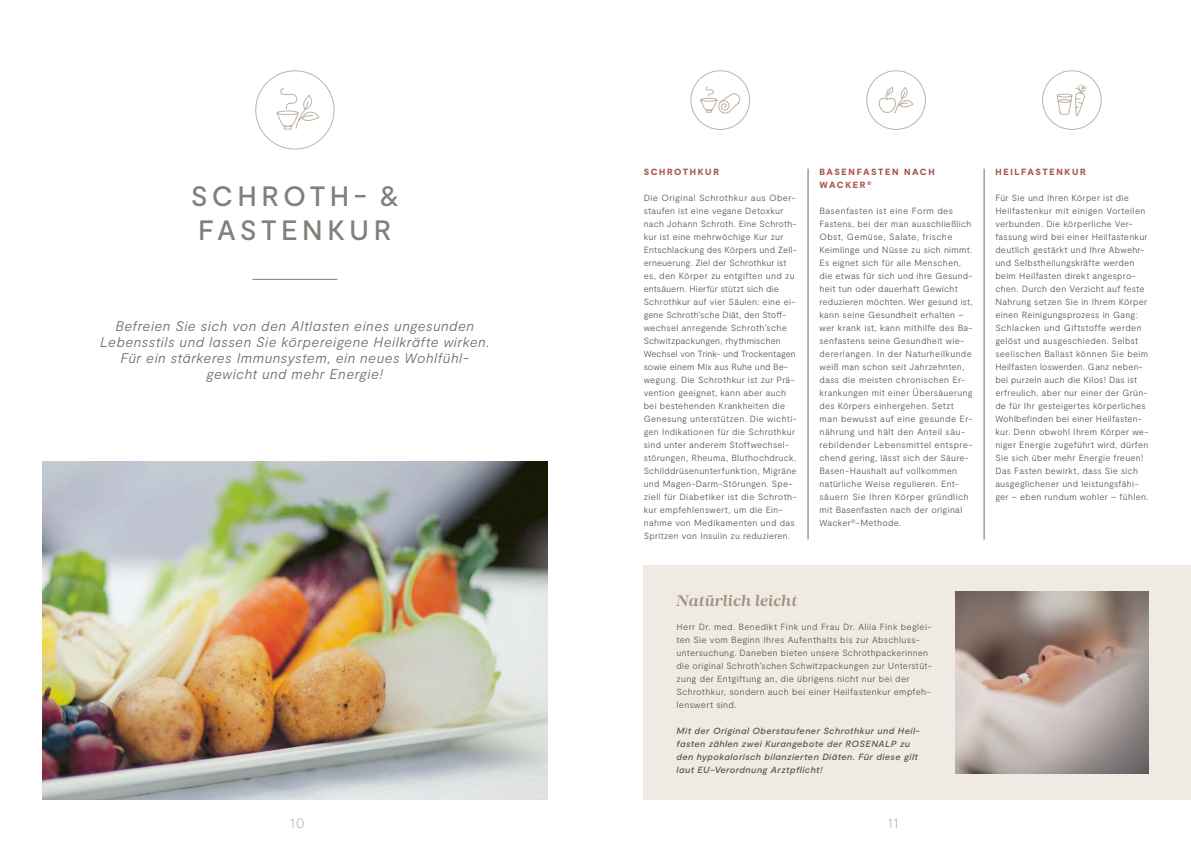
<style>
.page{position:relative;width:1191px;height:842px;background:#fff}
.page>*{position:absolute;margin:0;border:0;box-sizing:border-box;transform-origin:0 0}
.t1{font:500 28px/34px "Moderat";letter-spacing:.145em;color:#81807a}
.t2{font:15px "B Minds Two It";color:#a38f79}
.t3{font:italic 300 14px/16px "Moderat";letter-spacing:.03em;color:#6c6a63;text-align:center}
.t4{font:100 14px "Proxima Nova A";color:#81807a}
.t5{font:300 9px/13px "Moderat";letter-spacing:.035em;color:#57544b}
.t6{font:italic 500 9px/13px "Moderat";letter-spacing:.045em;color:#57544b}
.t7{font:900 9px/13px "Moderat";letter-spacing:.17em;color:#a65652}
</style>
<div class="page">
<img style="left:43px;top:461px;width:504px;height:338px">
<div style="left:643px;top:565px;width:548px;height:234px;background:#efeae3"></div>
<img style="left:955px;top:591px;width:193px;height:182px">
<div style="left:255px;top:71px;width:79px;height:78px;border:1px solid #bdb3a6;border-radius:50%"></div>
<svg style="left:277px;top:88px;width:42px;height:41px"></svg>
<div style="left:866px;top:70px;width:59px;height:60px;border:1px solid #bdb3a6;border-radius:50%"></div>
<svg style="left:878px;top:87px;width:35px;height:27px"></svg>
<div style="left:690px;top:70px;width:60px;height:60px;border:1px solid #bdb3a6;border-radius:50%"></div>
<svg style="left:700px;top:87px;width:40px;height:27px"></svg>
<div style="left:1042px;top:70px;width:59px;height:60px;border:1px solid #bdb3a6;border-radius:50%"></div>
<svg style="left:1056px;top:84px;width:31px;height:32px"></svg>
<hr style="left:252px;top:279px;width:85px;height:1px;background:#81807a">
<hr style="left:984px;top:169px;width:1px;height:370px;background:#6c6a63">
<hr style="left:808px;top:169px;width:1px;height:370px;background:#6c6a63">
<h1 class="t1" style="left:191px;top:181px;width:209px">SCHROTH- &amp;<br>FASTENKUR</h1>
<h3 class="t3" style="left:100px;top:319px;width:391px">Befreien Sie sich von den Altlasten eines ungesunden Lebensstils und lassen Sie körpereigene Heilkräfte wirken.<br>Für ein stärkeres Immunsystem, ein neues Wohlfühl&shy;gewicht und mehr Energie!</h3>
<p class="t7" style="left:643px;top:166px;width:77px">SCHROTHKUR</p>
<p class="t5" style="left:643px;top:192px;width:155px">Die Original Schrothkur aus Ober&shy;staufen ist eine vegane Detoxkur nach Johann Schroth. Eine Schroth&shy;kur ist eine mehrwöchige Kur zur Entschlackung des Körpers und Zell&shy;erneuerung. Ziel der Schrothkur ist es, den Körper zu entgiften und zu entsäuern. Hierfür stützt sich die Schrothkur auf vier Säulen: eine ei&shy;gene Schroth’sche Diät, den Stoff&shy;wechsel anregende Schroth’sche Schwitzpackungen, rhythmischen Wechsel von Trink- und Trockentagen sowie einem Mix aus Ruhe und Be&shy;wegung. Die Schrothkur ist zur Prä&shy;vention geeignet, kann aber auch bei bestehenden Krankheiten die Genesung unterstützen. Die wichti&shy;gen Indikationen für die Schrothkur sind unter anderem Stoffwechsel&shy;störungen, Rheuma, Bluthochdruck, Schilddrüsenunterfunktion, Migräne und Magen-Darm-Störungen. Spe&shy;ziell für Diabetiker ist die Schroth&shy;kur empfehlenswert, um die Ein&shy;nahme von Medikamenten und das Spritzen von Insulin zu reduzieren.</p>
<h2 class="t2" style="left:676px;top:591px;width:122px">Natürlich leicht</h2>
<p class="t7" style="left:819px;top:166px;width:117px">BASENFASTEN NACH<br>WACKER<sup>®</sup></p>
<p class="t5" style="left:819px;top:205px;width:155px">Basenfasten ist eine Form des Fastens, bei der man ausschließlich Obst, Gemüse, Salate, frische Keimlinge und Nüsse zu sich nimmt.<br>Es eignet sich für alle Menschen, die etwas für sich und ihre Gesund&shy;heit tun oder dauerhaft Gewicht reduzieren möchten. Wer gesund ist, kann seine Gesundheit erhalten – wer krank ist, kann mithilfe des Ba&shy;senfastens seine Gesundheit wie&shy;dererlangen. In der Naturheilkunde weiß man schon seit Jahrzehnten, dass die meisten chronischen Er&shy;krankungen mit einer Übersäuerung des Körpers einhergehen. Setzt man bewusst auf eine gesunde Er&shy;nährung und hält den Anteil säu&shy;rebildender Lebensmittel entspre&shy;chend gering, lässt sich der Säure-Basen-Haushalt auf vollkommen natürliche Weise regulieren. Ent&shy;säuern Sie Ihren Körper gründlich mit Basenfasten nach der original Wacker<sup>®</sup>-Methode.</p>
<p class="t5" style="left:676px;top:621px;width:257px">Herr Dr. med. Benedikt Fink und Frau Dr. Aliia Fink beglei&shy;ten Sie vom Beginn Ihres Aufenthalts bis zur Abschluss&shy;untersuchung. Daneben bieten unsere Schrothpackerinnen die original Schroth’schen Schwitzpackungen zur Unterstüt&shy;zung der Entgiftung an, die übrigens nicht nur bei der Schrothkur, sondern auch bei einer Heilfastenkur empfeh&shy;lenswert sind.</p>
<p class="t6" style="left:676px;top:725px;width:245px">Mit der Original Oberstaufener Schrothkur und Heil&shy;fasten zählen zwei Kurangebote der ROSENALP zu den hypokalorisch bilanzierten Diäten. Für diese gilt laut EU-Verordnung Arztpflicht!</p>
<h3 class="t4" style="left:291px;top:812px;width:16px">10</h3>
<h3 class="t4" style="left:888px;top:812px;width:11px">11</h3>
<p class="t7" style="left:995px;top:166px;width:92px">HEILFASTENKUR</p>
<p class="t5" style="left:995px;top:192px;width:155px">Für Sie und Ihren Körper ist die Heilfastenkur mit einigen Vorteilen verbunden. Die körperliche Ver&shy;fassung wird bei einer Heilfastenkur deutlich gestärkt und Ihre Abwehr&shy;und Selbstheilungskräfte werden beim Heilfasten direkt angespro&shy;chen. Durch den Verzicht auf feste Nahrung setzen Sie in Ihrem Körper einen Reinigungsprozess in Gang:<br>Schlacken und Giftstoffe werden gelöst und ausgeschieden. Selbst seelischen Ballast können Sie beim Heilfasten loswerden. Ganz neben&shy;bei purzeln auch die Kilos! Das ist erfreulich, aber nur einer der Grün&shy;de für Ihr gesteigertes körperliches Wohlbefinden bei einer Heilfasten&shy;kur. Denn obwohl Ihrem Körper we&shy;niger Energie zugeführt wird, dürfen Sie sich über mehr Energie freuen!<br>Das Fasten bewirkt, dass Sie sich ausgeglichener und leistungsfähi&shy;ger – eben rundum wohler – fühlen.</p>
</div>
